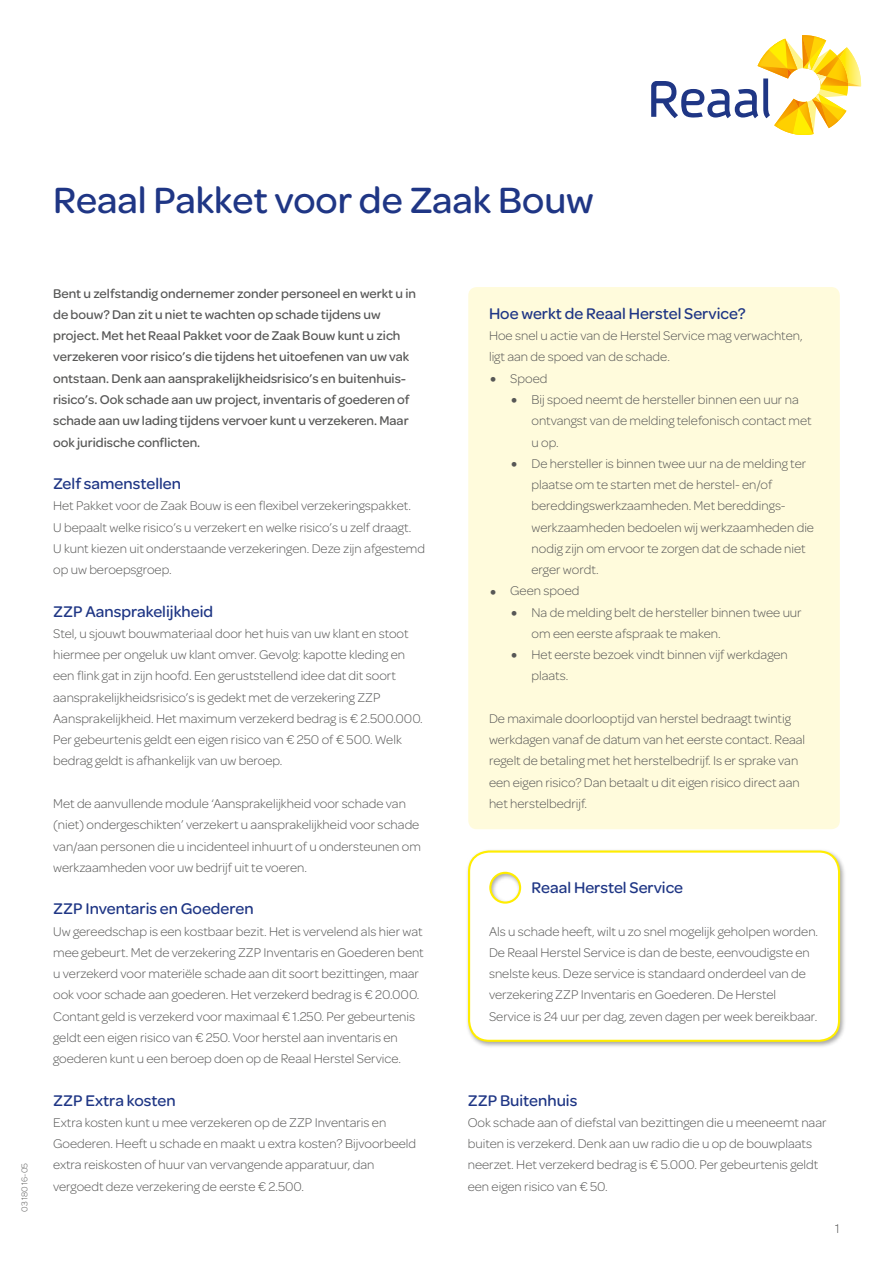
<style>
.page{position:relative;width:893px;height:1263px;background:#fff}
.page>*{position:absolute;margin:0;border:0;box-sizing:border-box;transform-origin:0 0}
.t1{font:500 39px "Omnes";color:#1f3685}
.t2{font:500 16.5px "Omnes";color:#1f3685}
.t3{font:300 13.5px/21.3px "Omnes";color:#575756}
.t4{font:500 13.5px/21.3px "Omnes";color:#575756}
.t5{font:300 9px "Omnes";color:#575756}
.s1{font-size:27px}
</style>
<div class="page">
<svg style="left:651px;top:35px;width:210px;height:100px"></svg>
<div style="left:465px;top:848px;width:382px;height:200px;background:#000;opacity:.35"></div>
<svg style="left:467px;top:849px;width:374px;height:194px"></svg>
<div style="left:468px;top:287px;width:372px;height:542px;background:#fffbdc;border-radius:9px"></div>
<h1 class="t1" style="left:53px;top:173px;width:542px">Reaal Pakket voor de Zaak Bouw</h1>
<p class="t5" style="left:19px;top:1212px;width:50px;rotate:-90deg">03 180 16-05</p>
<p class="t4" style="left:53px;top:282px;width:364px">Bent u zelfstandig ondernemer zonder personeel en werkt u in de bouw? Dan zit u niet te wachten op schade tijdens uw project. Met het Reaal Pakket voor de Zaak Bouw kunt u zich verzekeren voor risico’s die tijdens het uitoefenen van uw vak ontstaan. Denk aan aansprakelijkheidsrisico’s en buitenhuis&shy;risico’s. Ook schade aan uw project, inventaris of goederen of schade aan uw lading tijdens vervoer kunt u verzekeren. Maar ook juridische conflicten.</p>
<p class="t2" style="left:53px;top:472px;width:129px">Zelf samenstellen</p>
<p class="t3" style="left:53px;top:495px;width:373px">Het Pakket voor de Zaak Bouw is een flexibel verzekeringspakket.<br>U bepaalt welke risico’s u verzekert en welke risico’s u zelf draagt.<br>U kunt kiezen uit onderstaande verzekeringen. Deze zijn afgestemd op uw beroepsgroep.</p>
<p class="t2" style="left:53px;top:600px;width:161px">ZZP Aansprakelijkheid</p>
<p class="t3" style="left:53px;top:622px;width:371px">Stel, u sjouwt bouwmateriaal door het huis van uw klant en stoot hiermee per ongeluk uw klant omver. Gevolg: kapotte kleding en een flink gat in zijn hoofd. Een geruststellend idee dat dit soort aansprakelijkheidsrisico’s is gedekt met de verzekering ZZP Aansprakelijkheid. Het maximum verzekerd bedrag is € 2.500.000.<br>Per gebeurtenis geldt een eigen risico van € 250 of € 500. Welk bedrag geldt is afhankelijk van uw beroep.</p>
<p class="t3" style="left:53px;top:792px;width:369px">Met de aanvullende module ‘Aansprakelijkheid voor schade van (niet) ondergeschikten’ verzekert u aansprakelijkheid voor schade van/aan personen die u incidenteel inhuurt of u ondersteunen om werkzaamheden voor uw bedrijf uit te voeren.</p>
<p class="t2" style="left:53px;top:897px;width:202px">ZZP Inventaris en Goederen</p>
<p class="t3" style="left:53px;top:920px;width:372px">Uw gereedschap is een kostbaar bezit. Het is vervelend als hier wat mee gebeurt. Met de verzekering ZZP Inventaris en Goederen bent u verzekerd voor materiële schade aan dit soort bezittingen, maar ook voor schade aan goederen. Het verzekerd bedrag is € 20.000.<br>Contant geld is verzekerd voor maximaal € 1.250. Per gebeurtenis geldt een eigen risico van € 250. Voor herstel aan inventaris en goederen kunt u een beroep doen op de Reaal Herstel Service.</p>
<p class="t2" style="left:53px;top:1089px;width:124px">ZZP Extra kosten</p>
<p class="t3" style="left:53px;top:1111px;width:364px">Extra kosten kunt u mee verzekeren op de ZZP Inventaris en Goederen. Heeft u schade en maakt u extra kosten? Bijvoorbeeld extra reiskosten of huur van vervangende apparatuur, dan vergoedt deze verzekering de eerste € 2.500.</p>
<p class="t2" style="left:489px;top:302px;width:258px">Hoe werkt de Reaal Herstel Service?</p>
<p class="t3" style="left:489px;top:325px;width:315px">Hoe snel u actie van de Herstel Service mag verwachten, ligt aan de spoed van de schade.</p>
<p class="t3" style="left:489px;top:367px;width:60px"><span class="s1">•</span> Spoed</p>
<p class="t3" style="left:531px;top:388px;width:282px;text-indent:-21px"><span class="s1">•</span> Bij spoed neemt de hersteller binnen een uur na ontvangst van de melding telefonisch contact met u op.</p>
<p class="t3" style="left:531px;top:452px;width:284px;text-indent:-21px"><span class="s1">•</span> De hersteller is binnen twee uur na de melding ter plaatse om te starten met de herstel- en/of bereddingswerkzaamheden. Met bereddings&shy;werkzaamheden bedoelen wij werkzaamheden die nodig zijn om ervoor te zorgen dat de schade niet erger wordt.</p>
<p class="t3" style="left:489px;top:580px;width:92px"><span class="s1">•</span> Geen spoed</p>
<p class="t3" style="left:531px;top:601px;width:272px;text-indent:-21px"><span class="s1">•</span> Na de melding belt de hersteller binnen twee uur om een eerste afspraak te maken.</p>
<p class="t3" style="left:531px;top:644px;width:258px;text-indent:-21px"><span class="s1">•</span> Het eerste bezoek vindt binnen vijf werkdagen plaats.</p>
<p class="t3" style="left:489px;top:707px;width:318px">De maximale doorlooptijd van herstel bedraagt twintig werkdagen vanaf de datum van het eerste contact. Reaal regelt de betaling met het herstelbedrijf. Is er sprake van een eigen risico? Dan betaalt u dit eigen risico direct aan het herstelbedrijf.</p>
<p class="t2" style="left:531px;top:876px;width:153px">Reaal Herstel Service</p>
<p class="t3" style="left:489px;top:920px;width:331px">Als u schade heeft, wilt u zo snel mogelijk geholpen worden.<br>De Reaal Herstel Service is dan de beste, eenvoudigste en snelste keus. Deze service is standaard onderdeel van de verzekering ZZP Inventaris en Goederen. De Herstel Service is 24 uur per dag, zeven dagen per week bereikbaar.</p>
<p class="t2" style="left:468px;top:1089px;width:111px">ZZP Buitenhuis</p>
<p class="t3" style="left:468px;top:1111px;width:360px">Ook schade aan of diefstal van bezittingen die u meeneemt naar buiten is verzekerd. Denk aan uw radio die u op de bouwplaats neerzet. Het verzekerd bedrag is € 5.000. Per gebeurtenis geldt een eigen risico van € 50.</p>
<p class="t3" style="left:835px;top:1218px;width:6px">1</p>
</div>
